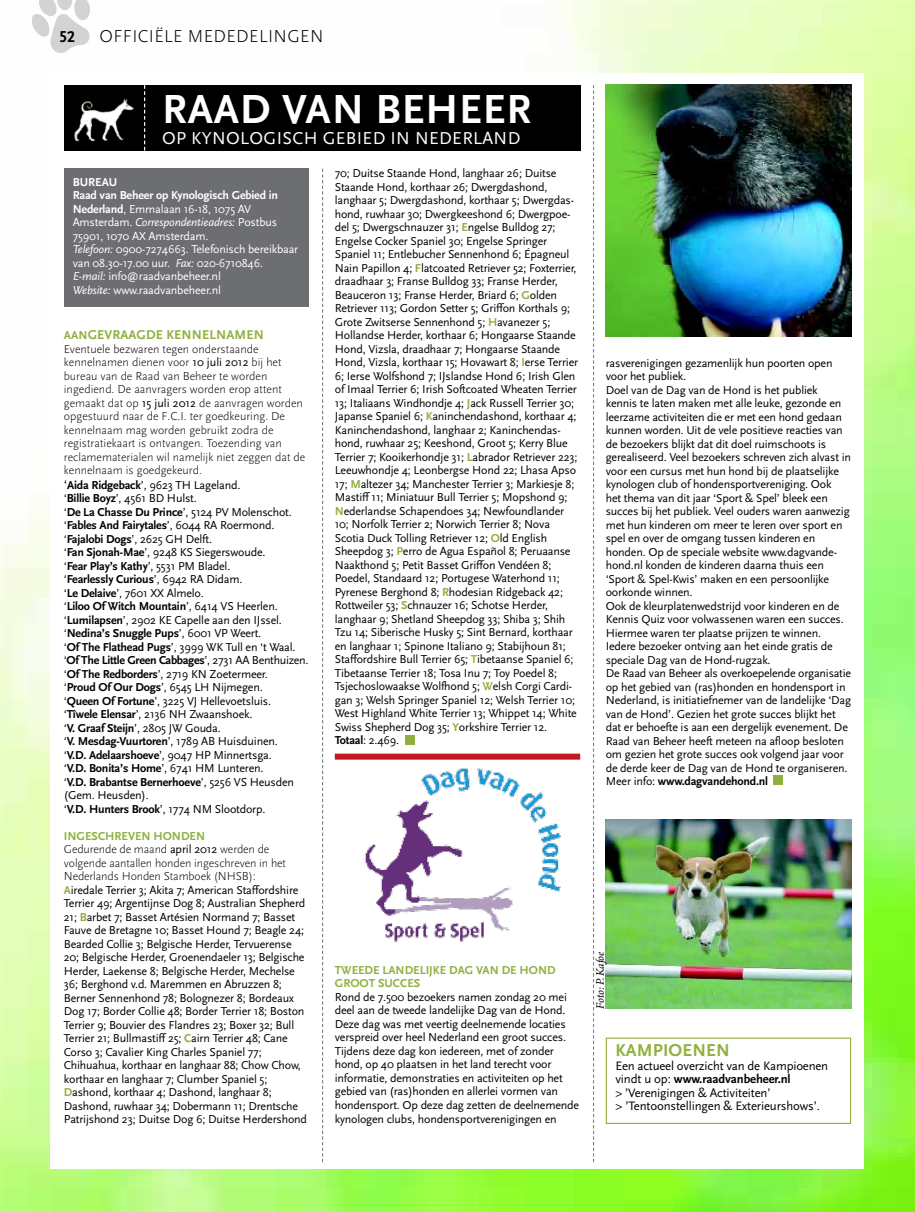
<style>
.page{position:relative;width:915px;height:1212px;background:#fff}
.page>*{position:absolute;margin:0;border:0;box-sizing:border-box;transform-origin:0 0}
.t1{font:700 42.45px "Scala Sans Pro";letter-spacing:.02em;color:#fff}
.t2{font:18px "Scala Sans Pro";letter-spacing:.02em;color:#fff}
.t3{font:300 18px "Scala Sans Pro";letter-spacing:.02em;color:#000}
.t4{font:700 18px "Scala Sans Pro";letter-spacing:.01em;color:#90b03e}
.t5{font:700 16.5px "Scala Sans Pro";color:#000;scale:.95 1}
.t6{font:700 13.35px "Scala Sans Pro";letter-spacing:.01em;color:#90b03e}
.t7{font:12.75px/13.5px "Scala Sans Pro";letter-spacing:-.01em;color:#000}
.t8{font:12px/13.5px "Scala Sans Pro";letter-spacing:-.015em;color:#000}
.t9{font:12px/13.5px "Scala Sans Pro";letter-spacing:-.015em;color:#fff}
.t10{font:700 12px/13.5px "Scala Sans Pro";color:#90b03e}
.t11{font:italic 12px "Arno Pro";color:#000}
.s1{font-weight:700}
.s2{font-style:italic}
.s3{font-size:12px}
.s4{font-weight:300}
.s5{font-size:13.35px}
.s6{font-weight:700;color:#90b03e}
</style>
<div class="page">
<img style="left:0;top:0;width:914px;height:1212px">
<div style="left:50px;top:73px;width:813px;height:1095px;background:#fff"></div>
<svg style="left:31px;top:0;width:60px;height:55px"></svg>
<div style="left:64px;top:85px;width:516px;height:65px;background:#000"></div>
<svg style="left:144px;top:85px;width:1px;height:65px"></svg>
<img style="left:74px;top:98px;width:60px;height:44px">
<div style="left:64px;top:169px;width:245px;height:138px;background:#6d6e71"></div>
<div style="left:404px;top:735px;width:10px;height:9px;background:#90b03e"></div>
<div style="left:773px;top:776px;width:9px;height:9px;background:#90b03e"></div>
<svg style="left:322px;top:169px;width:1px;height:993px"></svg>
<svg style="left:593px;top:85px;width:1px;height:1077px"></svg>
<div style="left:605px;top:1037px;width:245px;height:87px;border:1px solid #90b03e"></div>
<div style="left:334px;top:754px;width:246px;height:6px;background:#c4161c"></div>
<img style="left:365px;top:768px;width:196px;height:174px">
<img style="left:605px;top:85px;width:245px;height:252px">
<img style="left:605px;top:820px;width:245px;height:189px">
<h3 class="t5" style="left:59px;top:27px;width:18px">52</h3>
<h2 class="t3" style="left:99px;top:26px;width:225px">Officiële mededelingen</h2>
<h1 class="t1" style="left:162px;top:84px;width:360px">Raad van beheer</h1>
<h2 class="t2" style="left:162px;top:127px;width:360px">Op kynologisch gebied in nederland</h2>
<p class="t9" style="left:73px;top:175px;width:227px"><span class="s1">BUREAU<br>Raad van Beheer op Kynologisch Gebied in Nederland</span>, E mmalaan 16-18, 1075 AV Amsterdam. <span class="s2">Correspondentieadres:</span> Postbus 75901, 1070 AX Amsterdam.<br><span class="s2">Telefoon:</span> 0900-7274663. Telefonisch bereikbaar van 08.30-17.00 uur. <span class="s2">Fax:</span> 020-6710846.<br><span class="s2">E-mail:</span> info@raadvanbeheer.nl<br><span class="s2">Website:</span> www.raadvanbeheer.nl</p>
<p class="t6" style="left:64px;top:327px;width:120px"><span class="s3">AAN</span> GEVRAAGDE KENNE</p>
<p class="t6" style="left:209px;top:327px;width:46px">LNAMEN</p>
<p class="t8" style="left:64px;top:342px;width:246px"><span class="s4">Eventuele bezwaren tegen onderstaande kennelnamen dienen voor</span> 10 juli 2012 <span class="s4">bij het bureau van de Raad van Beheer te worden ingediend. De aanvragers worden erop attent gemaakt dat op</span> 15 juli 2012 <span class="s4">de aanvragen worden opgestuurd naar de F.C.I . ter goedkeuring. De kennelnaam mag worden gebruikt zodra de registratiekaart is ontvangen. Toezending van reclamematerialen wil namelijk niet zeggen dat de kennelnaam is goedgekeurd.<br></span><span class="s5">‘</span><span class="s1">Aida Ridgeback</span>’, 9623 TH Lageland.<br>‘<span class="s1">Billie Boyz</span>’, 4561 BD H ulst.<br>‘<span class="s1">De La Chasse Du Prince</span>’, 5124 PV Molenschot. ‘<span class="s1">Fables And Fairytales</span>’, 6044 RA Roermond. ‘<span class="s1">Fajalobi Dogs</span>’, 2625 GH Delft.<br>‘<span class="s1">Fan Sjonah-Mae</span>’, 9248 KS Siegerswoude.<br>‘<span class="s1">Fear Play’s Kathy</span>’, 5531 PM B ladel.<br>‘<span class="s1">Fearlessly Curious</span>’, 6942 RA D idam.<br>‘<span class="s1">Le Delaive</span>’, 7601 XX Almelo.<br>‘<span class="s1">Liloo Of Witch Mountain</span>’, 6414 VS H eerlen. ‘<span class="s1">Lumilapsen</span>’, 2902 KE Capelle aan den IJssel. ‘<span class="s1">Nedina’s Snuggle Pups</span>’, 6001 VP Weert.<br>‘<span class="s1">Of The Flathead Pugs</span>’, 3999 WK Tull en ‘t Waal. ‘<span class="s1">Of The Little Green Cabbages</span>’, 2731 AA Benthuizen. ‘<span class="s1">Of The Redborders</span>’, 2719 KN Zoetermeer.<br>‘<span class="s1">Proud Of Our Dogs</span>’, 6545 LH N ijmegen.<br>‘<span class="s1">Queen Of Fortune</span>’, 3225 VJ H ellevoetsluis.<br>‘<span class="s1">Tîwele Elensar</span>’, 2136 NH Zwaanshoek.<br>‘<span class="s1">V. Graaf Steijn</span>’, 2805 JW Gouda.<br>‘<span class="s1">V. Mesdag-Vuurtoren</span>’, 1789 AB H uisduinen.<br>‘<span class="s1">V.D. Adelaarshoeve</span>’, 9047 HP Minnertsga.<br>‘<span class="s1">V.D. Bonita’s Home</span>’, 6741 H M Lunteren.<br>‘<span class="s1">V.D. Brabantse Bernerhoeve</span>’, 5256 VS H eusden (Gem. Heusden).<br>‘<span class="s1">V.D. H unters Brook</span>’, 1774 N M Slootdorp.</p>
<p class="t8" style="left:64px;top:829px;width:245px"><span class="s6">ing eschreven honden<br></span><span class="s4">Gedurende de maand</span> april 2012 <span class="s4">werden de volgende aantallen honden ingeschreven in het Nederlands Honden Stamboek (N HSB):<br></span><span class="s6">A</span>iredale Terrier 3; Akita 7; American Staffordshire Terrier 49; Argentijnse Dog 8; Australian Shepherd 21; <span class="s6">B</span>arbet 7; Basset Artésien N ormand 7; Basset Fauve de B retagne 10; Basset H ound 7; Beagle 24; Bearded Collie 3; Belgische H erder, Tervuerense 20; Belgische Herder, Groenendaeler 13; Belgische H erder, Laekense 8; Belgische H erder, Mechelse 36; Berghond v.d. Maremmen en Abruzzen 8; Berner Sennenhond 78; Bolognezer 8; Bordeaux Dog 17; Border Collie 48; Border Terrier 18; Boston Terrier 9; Bouvier des Flandres 23; Boxer 32; Bull Terrier 21; B ullmastiff 25; <span class="s6">C</span>airn Terrier 48; Cane Corso 3; Cavalier King Charles Spaniel 77; Chihuahua, korthaar en langhaar 88; Chow Chow, korthaar en langhaar 7; Clumber Spaniel 5; <span class="s6">D</span>ashond, korthaar 4; Dashond, langhaar 8; Dashond, ruwhaar 34; Dobermann 11; Drentsche Patrijshond 23; Duitse Dog 6; Duitse Herdershond</p>
<p class="t8" style="left:334px;top:167px;width:245px">70; Duitse Staande Hond, langhaar 26; Duitse Staande Hond, korthaar 26; Dwergdashond, langhaar 5; Dwergdashond, korthaar 5; Dwergdas&shy;hond, ruwhaar 30; Dwergkeeshond 6; Dwergpoe&shy;del 5; Dwergschnauzer 31; <span class="s6">E</span>ngelse Bulldog 27; Engelse Cocker Spaniel 30; Engelse Springer Spaniel 11; Entlebucher Sennenhond 6; Épagneul N ain Papillon 4; <span class="s6">F</span>latcoated Retriever 52; Foxterrier, draadhaar 3; Franse Bulldog 33; Franse Herder, Beauceron 13; Franse Herder, Briard 6; <span class="s6">G</span>olden Retriever 113; Gordon Setter 5; Griffon Korthals 9; Grote Zwitserse Sennenhond 5; <span class="s6">H</span> avanezer 5; Hollandse Herder, korthaar 6; Hongaarse Staande Hond, Vizsla, draadhaar 7; Hongaarse Staande<br>H ond, Vizsla, korthaar 15; H ovawart 8; <span class="s6">I</span>erse Terrier 6; Ierse Wolfshond 7; IJslandse Hond 6; I rish Glen of I maal Terrier 6; I rish Softcoated Wheaten Terrier 13; Italiaans Windhondje 4; <span class="s6">J</span>ack Russell Terrier 30; Japanse Spaniel 6; <span class="s6">K</span>aninchendashond, korthaar 4; Kaninchendashond, langhaar 2; Kaninchendas&shy;hond, ruwhaar 25; Keeshond, Groot 5; Kerry Blue Terrier 7; Kooikerhondje 31; <span class="s6">L</span>abrador Retriever 223; Leeuwhondje 4; Leonbergse H ond 22; Lhasa Apso 17; <span class="s6">M</span>altezer 34; Manchester Terrier 3; Markiesje 8; Mastiff 11; Miniatuur Bull Terrier 5; Mopshond 9; <span class="s6">N</span>ederlandse Schapendoes 34; Newfoundlander 10; N orfolk Terrier 2; N orwich Terrier 8; N ova Scotia Duck Tolling Retriever 12; <span class="s6">O</span>ld English Sheepdog 3; <span class="s6">P</span>erro de Agua Español 8; Peruaanse N aakthond 5; Petit Basset Griffon Vendéen 8; Poedel, Standaard 12; Portugese Waterhond 11; Pyrenese Berghond 8; <span class="s6">R</span>hodesian Ridgeback 42; Rottweiler 53; <span class="s6">S</span>chnauzer 16; Schotse H erder, langhaar 9; Shetland Sheepdog 33; Shiba 3; Shih Tzu 14; Siberische H usky 5; Sint Bernard, korthaar en langhaar 1; Spinone Italiano 9; Stabijhoun 81; Staffordshire Bull Terrier 65; <span class="s6">T</span>ibetaanse Spaniel 6; Tibetaanse Terrier 18; Tosa I nu 7; Toy Poedel 8; Tsjechoslowaakse Wolfhond 5; <span class="s6">W</span>elsh Corgi Cardi&shy;gan 3; Welsh Springer Spaniel 12; Welsh Terrier 10; West H ighland White Terrier 13; Whippet 14; White Swiss Shepherd Dog 35; <span class="s6">Y</span>orkshire Terrier 12.<br><span class="s1">Totaal</span>: 2.469.</p>
<p class="t10" style="left:335px;top:963px;width:222px">Tweede landelijke Dag van de Hond groot</p>
<p class="t10" style="left:378px;top:977px;width:9px">succ</p>
<p class="t10" style="left:407px;top:977px;width:13px">es</p>
<p class="t8" style="left:334px;top:990px;width:246px">Rond de 7.500 bezoekers namen zondag 20 mei deel aan de tweede landelijke Dag van de Hond.<br>Deze dag was met veertig deelnemende locaties verspreid over heel N ederland een groot succes.<br>Tijdens deze dag kon iedereen, met of zonder hond, op 40 plaatsen in het land terecht voor informatie, demonstraties en activiteiten op het gebied van (ras)honden en allerlei vormen van hondensport. Op deze dag zetten de deelnemende kynologen clubs, hondensportverenigingen en</p>
<p class="t8" style="left:605px;top:356px;width:247px">rasverenigingen gezamenlijk hun poorten open voor het publiek.<br>Doel van de Dag van de Hond is het publiek kennis te laten maken met alle leuke, gezonde en leerzame activiteiten die er met een hond gedaan kunnen worden. Uit de vele positieve reacties van de bezoekers blijkt dat dit doel ruimschoots is gerealiseerd. Veel bezoekers schreven zich alvast in voor een cursus met hun hond bij de plaatselijke kynologen club of hondensportvereniging. Ook<br>het thema van dit jaar ‘Sport &amp; Spel’ bleek een succes bij het publiek. Veel ouders waren aanwezig met hun kinderen om meer te leren over sport en spel en over de omgang tussen kinderen en honden. Op de speciale website www.dagvande&shy;hond.nl konden de kinderen daarna thuis een ‘Sport &amp; Spel-Kwis’ maken en een persoonlijke oorkonde winnen.<br>Ook de kleurplatenwedstrijd voor kinderen en de Kennis Quiz voor volwassenen waren een succes.<br>H iermee waren ter plaatse prijzen te winnen.<br>I edere bezoeker ontving aan het einde gratis de speciale Dag van de Hond-rugzak.<br>De Raad van Beheer als overkoepelende organisatie op het gebied van (ras)honden en hondensport in Nederland, is initiatiefnemer van de landelijke ‘Dag van de Hond’. Gezien het grote succes blijkt het dat er behoefte is aan een dergelijk evenement. De Raad van Beheer heeft meteen na afloop besloten om gezien het grote succes ook volgend jaar voor de derde keer de Dag van de Hond te organiseren.<br>Meer info: <span class="s1">www.dagvandehond.nl</span></p>
<p class="t11" style="left:593px;top:1009px;width:58px;rotate:-90deg">Foto: P. Kafoe</p>
<h2 class="t4" style="left:615px;top:1040px;width:116px">Kampioenen</h2>
<p class="t7" style="left:615px;top:1059px;width:214px">Een actueel overzicht van de Kampioenen vindt u op: <span class="s1">www.raadvanbeheer.nl<br></span>&gt; ’Verenigingen &amp; Activiteiten’<br>&gt; ’Tentoonstellingen &amp; Exterieurshows’.</p>
</div>
